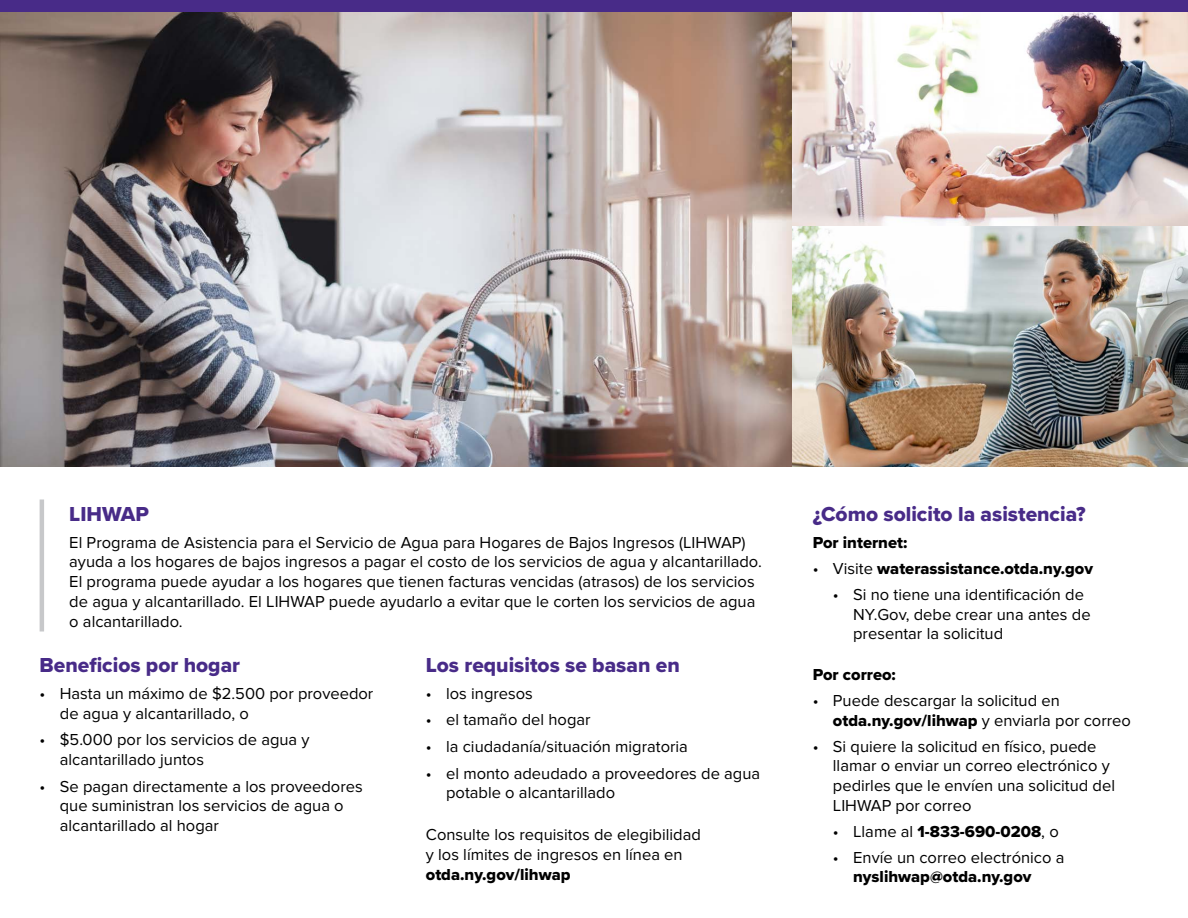
<style>
.page{position:relative;width:1188px;height:918px;background:#fff}
.page>*{position:absolute;margin:0;border:0;box-sizing:border-box;transform-origin:0 0}
.t1{font:21px "Proxima Nova Extrabld";color:#482b88}
.t2{font:16.5px/19.8px "Proxima Nova";color:#000}
.t3{font:16.5px "Proxima Nova Extrabld";color:#000}
.s1{font-family:"Proxima Nova Extrabld"}
.s2{font-family:"Proxima Nova"}
</style>
<div class="page">
<img style="left:0;top:11px;width:1188px;height:455px">
<hr style="left:40px;top:500px;width:4px;height:132px;background:#c7c8ca">
<div style="left:0;top:0;width:1188px;height:11px;background:#482b88"></div>
<h2 class="t1" style="left:69px;top:498px;width:81px">LIHWAP</h2>
<p class="t2" style="left:69px;top:532px;width:694px">El Programa de Asistencia para el Servicio de Agua para Hogares de Bajos Ingresos (LIHWAP) ayuda a los hogares de bajos ingresos a pagar el costo de los servicios de agua y alcantarillado.<br>El programa puede ayudar a los hogares que tienen facturas vencidas (atrasos) de los servicios de agua y alcantarillado. El LIHWAP puede ayudarlo a evitar que le corten los servicios de agua o alcantarillado.</p>
<h2 class="t1" style="left:40px;top:650px;width:202px">Beneficios por hogar</h2>
<p class="t2" style="left:60px;top:684px;width:315px;text-indent:-20px">• Hasta un máximo de $2.500 por proveedor de agua y alcantarillado, o</p>
<p class="t2" style="left:60px;top:730px;width:251px;text-indent:-20px">• $5.000 por los servicios de agua y alcantarillado juntos</p>
<p class="t2" style="left:60px;top:777px;width:304px;text-indent:-20px">• Se pagan directamente a los proveedores que suministran los servicios de agua o alcantarillado al hogar</p>
<h2 class="t1" style="left:426px;top:650px;width:255px">Los requisitos se basan en</h2>
<p class="t2" style="left:426px;top:684px;width:109px">• los ingresos</p>
<p class="t2" style="left:426px;top:710px;width:166px">• el tamaño del hogar</p>
<p class="t2" style="left:426px;top:737px;width:264px">• la ciudadanía/situación migratoria</p>
<p class="t2" style="left:446px;top:763px;width:316px;text-indent:-20px">• el monto adeudado a proveedores de agua potable o alcantarillado</p>
<p class="t2" style="left:426px;top:825px;width:277px">Consulte los requisitos de elegibilidad y los límites de ingresos en línea en <span class="s1">otda.ny.gov/lihwap</span></p>
<h2 class="t1" style="left:813px;top:498px;width:275px">¿Cómo solicito la asistencia?</h2>
<h2 class="t3" style="left:813px;top:530px;width:96px">Por internet:</h2>
<p class="t3" style="left:813px;top:556px;width:282px"><span class="s2">• Visite</span> waterassistance.otda.ny.gov</p>
<p class="t2" style="left:853px;top:585px;width:239px;text-indent:-20px">• Si no tiene una identificación de<br>NY.Gov, debe crear una antes de presentar la solicitud</p>
<p class="t3" style="left:813px;top:662px;width:85px">Por correo:</p>
<p class="t2" style="left:833px;top:691px;width:300px;text-indent:-20px">• Puede descargar la solicitud en <span class="s1">otda.ny.gov/lihwap</span> y enviarla por correo</p>
<p class="t2" style="left:833px;top:737px;width:284px;text-indent:-20px">• Si quiere la solicitud en físico, puede llamar o enviar un correo electrónico y pedirles que le envíen una solicitud del LIHWAP por correo</p>
<p class="t3" style="left:833px;top:819px;width:227px"><span class="s2">• Llame al</span> 1-833-690-0208<span class="s2">, o</span></p>
<p class="t2" style="left:853px;top:848px;width:213px;text-indent:-20px">• Envíe un correo electrónico a <span class="s1">nyslihwap@otda.ny.gov</span></p>
</div>
